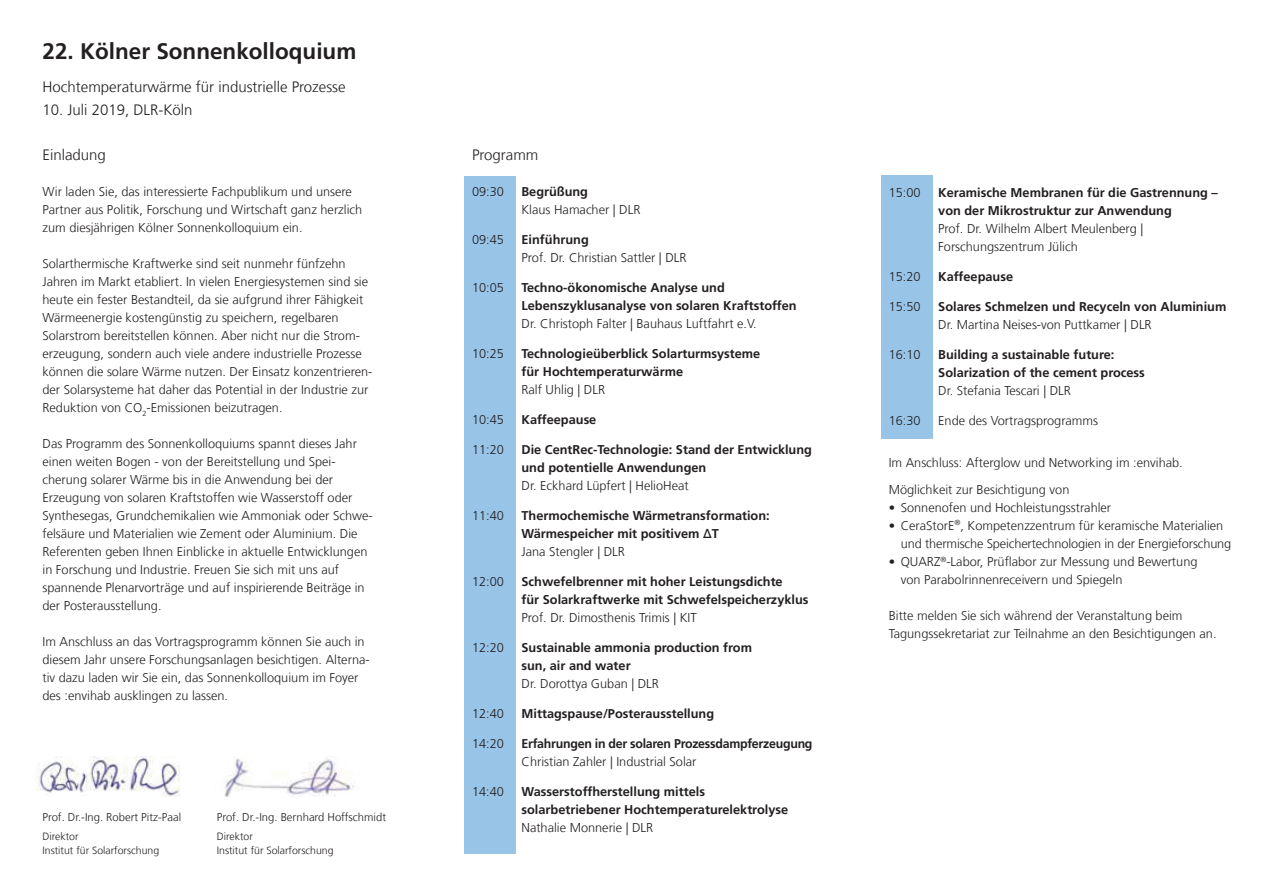
<style>
.page{position:relative;width:1263px;height:893px;background:#fff}
.page>*{position:absolute;margin:0;border:0;box-sizing:border-box;transform-origin:0 0}
.t1{font:700 22.5px "Frutiger LT Com";color:#231f20}
.t2{font:300 15px "Frutiger LT Com";color:#231f20}
.t3{font:300 12.75px/18px "Frutiger LT Com";color:#231f20}
.t4{font:700 12.75px/18px "Frutiger LT Com";color:#231f20}
.t5{font:300 12.75px/18px "Frutiger LT Com";color:#242021}
.t6{font:700 12.75px "Frutiger LT Com";letter-spacing:-.02em;color:#231f20}
.t7{font:300 11.25px "Frutiger LT Com";color:#231f20}
.t8{font:300 10.5px/13.5px "Frutiger LT Com";color:#231f20}
</style>
<div class="page">
<div style="left:465px;top:176px;width:51px;height:677px;background:#98c4e8"></div>
<div style="left:881px;top:176px;width:51px;height:263px;background:#98c4e8"></div>
<img style="left:36px;top:757px;width:144px;height:40px">
<img style="left:224px;top:758px;width:130px;height:39px">
<h1 class="t1" style="left:43px;top:38px;width:315px">22. Kölner Sonnenkolloquium</h1>
<p class="t2" style="left:43px;top:78px;width:305px">Hochtemperaturwärme für industrielle Prozesse</p>
<p class="t2" style="left:43px;top:101px;width:152px">10. Juli 2019, DLR-Köln</p>
<p class="t2" style="left:43px;top:146px;width:65px">Einladung</p>
<p class="t3" style="left:43px;top:183px;width:321px">Wir laden Sie, das interessierte Fachpublikum und unsere<br>Partner aus Politik, Forschung und Wirtschaft ganz herzlich zum diesjährigen Kölner Sonnenkolloquium ein.</p>
<p class="t3" style="left:43px;top:255px;width:331px">Solarthermische Kraftwerke sind seit nunmehr fünfzehn Jahren im Markt etabliert. In vielen Energiesystemen sind sie heute ein fester Bestandteil, da sie aufgrund ihrer Fähigkeit Wärmeenergie kostengünstig zu speichern, regelbaren Solarstrom bereitstellen können. Aber nicht nur die Strom&shy;erzeugung, sondern auch viele andere industrielle Prozesse können die solare Wärme nutzen. Der Einsatz konzentrieren&shy;der Solarsysteme hat daher das Potential in der Industrie zur Reduktion von CO<sub>2</sub>-Emissionen beizutragen.</p>
<p class="t3" style="left:43px;top:435px;width:332px">Das Programm des Sonnenkolloquiums spannt dieses Jahr einen weiten Bogen - von der Bereitstellung und Spei&shy;cherung solarer Wärme bis in die Anwendung bei der Erzeugung von solaren Kraftstoffen wie Wasserstoff oder Synthesegas, Grundchemikalien wie Ammoniak oder Schwe&shy;felsäure und Materialien wie Zement oder Aluminium. Die Referenten geben Ihnen Einblicke in aktuelle Entwicklungen in Forschung und Industrie. Freuen Sie sich mit uns auf spannende Plenarvorträge und auf inspirierende Beiträge in der Posterausstellung.</p>
<p class="t3" style="left:43px;top:633px;width:329px">Im Anschluss an das Vortragsprogramm können Sie auch in diesem Jahr unsere Forschungsanlagen besichtigen. Alterna&shy;tiv dazu laden wir Sie ein, das Sonnenkolloquium im Foyer des :envihab ausklingen zu lassen.</p>
<p class="t7" style="left:43px;top:810px;width:140px">Prof. Dr.-Ing. Robert Pitz-Paal</p>
<p class="t8" style="left:43px;top:830px;width:118px">Direktor<br>Institut für Solarforschung</p>
<p class="t7" style="left:217px;top:810px;width:171px">Prof. Dr.-Ing. Bernhard Hoffschmidt</p>
<p class="t8" style="left:217px;top:830px;width:118px">Direktor<br>Institut für Solarforschung</p>
<p class="t2" style="left:472px;top:146px;width:68px">Programm</p>
<p class="t3" style="left:472px;top:183px;width:33px">09:30</p>
<p class="t4" style="left:521px;top:183px;width:68px">Begrüßung</p>
<p class="t3" style="left:521px;top:201px;width:121px">Klaus Hamacher | DLR</p>
<p class="t3" style="left:472px;top:231px;width:33px">09:45</p>
<p class="t4" style="left:521px;top:231px;width:69px">Einführung</p>
<p class="t3" style="left:521px;top:249px;width:167px">Prof. Dr. Christian Sattler | DLR</p>
<p class="t3" style="left:472px;top:279px;width:33px">10:05</p>
<p class="t4" style="left:521px;top:279px;width:277px">Techno-ökonomische Analyse und<br>Lebenszyklusanalyse von solaren Kraftstoffen</p>
<p class="t3" style="left:521px;top:315px;width:237px">Dr. Christoph Falter | Bauhaus Luftfahrt e.V.</p>
<p class="t3" style="left:472px;top:345px;width:33px">10:25</p>
<p class="t4" style="left:521px;top:345px;width:240px">Technologieüberblick Solarturmsysteme für Hochtemperaturwärme</p>
<p class="t3" style="left:521px;top:381px;width:85px">Ralf Uhlig | DLR</p>
<p class="t3" style="left:472px;top:411px;width:33px">10:45</p>
<p class="t4" style="left:521px;top:411px;width:76px">Kaffeepause</p>
<p class="t3" style="left:472px;top:441px;width:33px">11:20</p>
<p class="t4" style="left:521px;top:441px;width:292px">Die CentRec-Technologie: Stand der Entwicklung und potentielle Anwendungen</p>
<p class="t3" style="left:521px;top:477px;width:169px">Dr. Eckhard Lüpfert | HelioHeat</p>
<p class="t3" style="left:472px;top:507px;width:33px">11:40</p>
<p class="t4" style="left:521px;top:507px;width:250px">Thermochemische Wärmetransformation:<br>Wärmespeicher mit positivem ΔT</p>
<p class="t3" style="left:521px;top:543px;width:105px">Jana Stengler | DLR</p>
<p class="t3" style="left:472px;top:573px;width:33px">12:00</p>
<p class="t4" style="left:521px;top:573px;width:288px">Schwefelbrenner mit hoher Leistungsdichte<br>für Solarkraftwerke mit Schwefelspeicherzyklus</p>
<p class="t3" style="left:521px;top:609px;width:177px">Prof. Dr. Dimosthenis Trimis | KIT</p>
<p class="t3" style="left:472px;top:639px;width:33px">12:20</p>
<p class="t4" style="left:521px;top:639px;width:232px">Sustainable ammonia production from sun, air and water</p>
<p class="t3" style="left:521px;top:675px;width:139px">Dr. Dorottya Guban | DLR</p>
<p class="t3" style="left:472px;top:705px;width:33px">12:40</p>
<p class="t4" style="left:521px;top:705px;width:194px">Mittagspause/Posterausstellung</p>
<p class="t3" style="left:472px;top:735px;width:33px">14:20</p>
<p class="t6" style="left:521px;top:736px;width:292px">Erfahrungen in der solaren Prozessdampferzeugung</p>
<p class="t3" style="left:521px;top:753px;width:176px">Christian Zahler | Industrial Solar</p>
<p class="t3" style="left:472px;top:783px;width:33px">14:40</p>
<p class="t4" style="left:521px;top:783px;width:268px">Wasserstoffherstellung mittels solarbetriebener Hochtemperaturelektrolyse</p>
<p class="t3" style="left:521px;top:819px;width:133px">Nathalie Monnerie | DLR</p>
<p class="t3" style="left:889px;top:183px;width:33px">15:00</p>
<p class="t4" style="left:938px;top:183px;width:281px">Keramische Membranen für die Gastrennung – von der Mikrostruktur zur Anwendung</p>
<p class="t3" style="left:938px;top:219px;width:207px">Prof. Dr. Wilhelm Albert Meulenberg |<br>Forschungszentrum Jülich</p>
<p class="t3" style="left:889px;top:267px;width:33px">15:20</p>
<p class="t4" style="left:938px;top:267px;width:76px">Kaffeepause</p>
<p class="t3" style="left:889px;top:297px;width:33px">15:50</p>
<p class="t4" style="left:938px;top:297px;width:290px">Solares Schmelzen und Recyceln von Aluminium</p>
<p class="t3" style="left:938px;top:315px;width:215px">Dr. Martina Neises-von Puttkamer | DLR</p>
<p class="t3" style="left:889px;top:345px;width:33px">16:10</p>
<p class="t4" style="left:938px;top:345px;width:208px">Building a sustainable future:<br>Solarization of the cement process</p>
<p class="t3" style="left:938px;top:381px;width:134px">Dr. Stefania Tescari | DLR</p>
<p class="t3" style="left:889px;top:411px;width:33px">16:30</p>
<p class="t3" style="left:938px;top:411px;width:161px">Ende des Vortragsprogramms</p>
<p class="t5" style="left:889px;top:449px;width:296px;line-height:27px">Im Anschluss: Afterglow und Networking im :envihab.<br>Möglichkeit zur Besichtigung von</p>
<p class="t5" style="left:889px;top:498px;width:224px">• Sonnenofen und Hochleistungsstrahler</p>
<p class="t5" style="left:901px;top:516px;width:332px;text-indent:-12px">• CeraStorE<sup>®</sup>, Kompetenzzentrum für keramische Materialien und thermische Speichertechnologien in der Energieforschung</p>
<p class="t5" style="left:901px;top:552px;width:298px;text-indent:-12px">• QUARZ<sup>®</sup>-Labor, Prüflabor zur Messung und Bewertung von Parabolrinnenreceivern und Spiegeln</p>
<p class="t5" style="left:889px;top:607px;width:329px">Bitte melden Sie sich während der Veranstaltung beim<br>Tagungssekretariat zur Teilnahme an den Besichtigungen an.</p>
</div>
